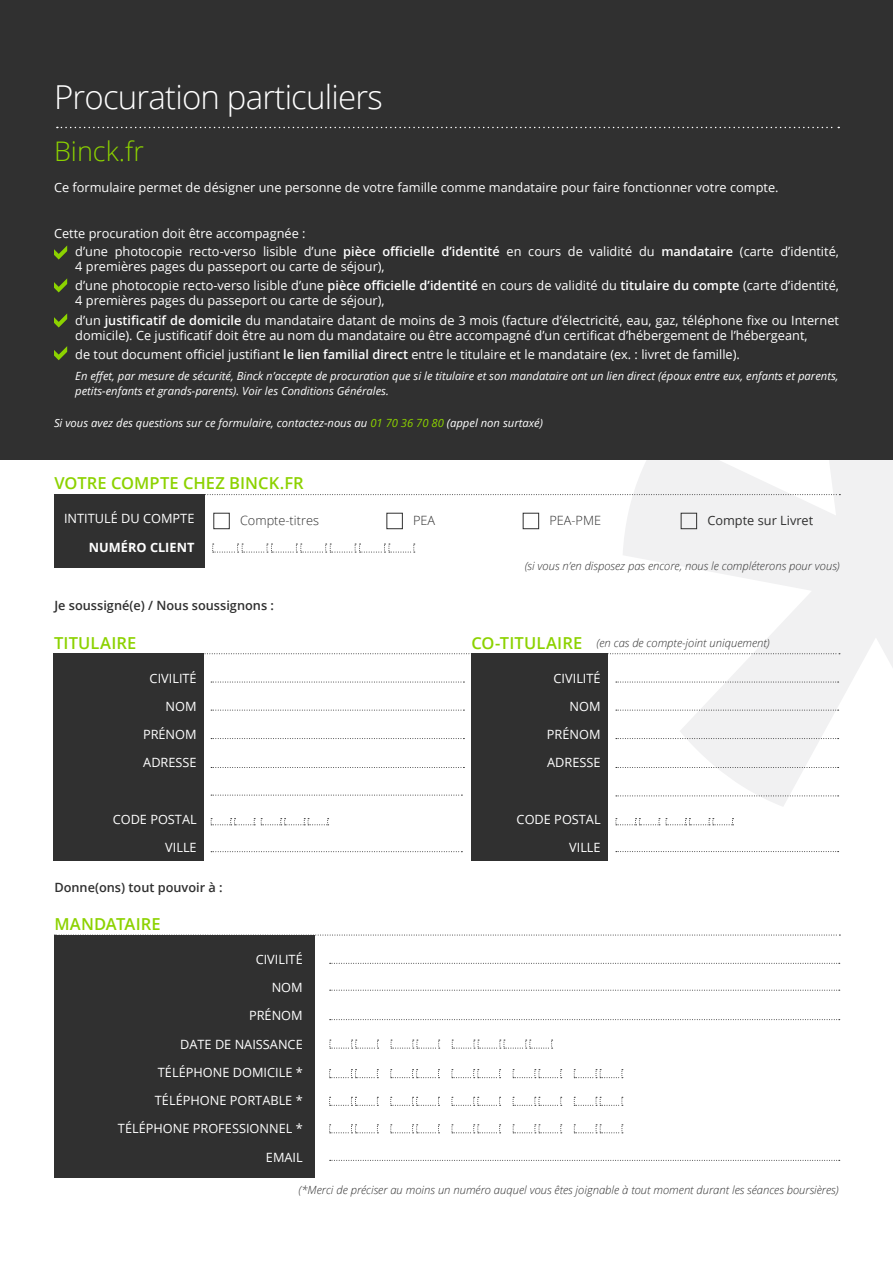
<style>
.page{position:relative;width:893px;height:1263px;background:#fff}
.page>*{position:absolute;margin:0;border:0;box-sizing:border-box;transform-origin:0 0}
.t1{font:300 33px "Open Sans";letter-spacing:-.025em;color:#fff}
.t2{font:300 27px "Open Sans";color:#8cd200}
.t3{font:600 16.5px "Open Sans";letter-spacing:.005em;color:#8cd200}
.t4{font:12.75px/15px "Open Sans";color:#fff}
.t5{font:600 12.75px "Open Sans";color:#303030}
.t6{font:300 12.75px "Open Sans";color:#303030}
.t7{font:12.75px "Open Sans";color:#303030}
.t8{font:700 12.75px "Open Sans";color:#fff}
.t9{font:italic 11.25px/15px "Open Sans";color:#fff}
.t10{font:italic 300 11.25px "Open Sans";color:#303030}
.s1{font-weight:600}
.s2{color:#8cd200}
.s3{font-weight:600;font-style:normal;font-size:16.5px;color:#8cd200}
</style>
<div class="page">
<svg style="left:623px;top:459px;width:270px;height:347px;fill:#f1f1f2"></svg>
<div style="left:0;top:0;width:893px;height:459px;background:#303030"></div>
<svg style="left:57px;top:127px;width:782px;height:1px"></svg>
<svg style="left:54px;top:245px;width:13px;height:15px"></svg>
<svg style="left:54px;top:278px;width:13px;height:14px"></svg>
<svg style="left:54px;top:313px;width:13px;height:14px"></svg>
<svg style="left:54px;top:346px;width:13px;height:14px"></svg>
<div style="left:54px;top:934px;width:261px;height:243px;background:#303030"></div>
<svg style="left:315px;top:935px;width:525px;height:1px"></svg>
<svg style="left:330px;top:963px;width:510px;height:1px"></svg>
<svg style="left:330px;top:990px;width:510px;height:1px"></svg>
<svg style="left:330px;top:1019px;width:510px;height:1px"></svg>
<svg style="left:330px;top:1160px;width:510px;height:1px"></svg>
<div style="left:54px;top:494px;width:150px;height:74px;background:#303030"></div>
<svg style="left:204px;top:494px;width:636px;height:1px"></svg>
<div style="left:213px;top:513px;width:17px;height:16px;background:#fff;border:1px solid #303030"></div>
<div style="left:386px;top:513px;width:17px;height:16px;background:#fff;border:1px solid #303030"></div>
<div style="left:523px;top:513px;width:16px;height:16px;background:#fff;border:1px solid #303030"></div>
<div style="left:681px;top:513px;width:16px;height:16px;border:1px solid #303030"></div>
<div style="left:54px;top:653px;width:150px;height:208px;background:#303030"></div>
<div style="left:471px;top:653px;width:137px;height:208px;background:#303030"></div>
<svg style="left:204px;top:653px;width:636px;height:1px"></svg>
<svg style="left:211px;top:682px;width:253px;height:1px"></svg>
<svg style="left:616px;top:682px;width:223px;height:1px"></svg>
<svg style="left:211px;top:710px;width:253px;height:1px"></svg>
<svg style="left:616px;top:710px;width:223px;height:1px"></svg>
<svg style="left:211px;top:738px;width:253px;height:1px"></svg>
<svg style="left:616px;top:738px;width:223px;height:1px"></svg>
<svg style="left:211px;top:767px;width:253px;height:1px"></svg>
<svg style="left:616px;top:767px;width:223px;height:1px"></svg>
<svg style="left:211px;top:795px;width:251px;height:1px"></svg>
<svg style="left:211px;top:851px;width:251px;height:1px"></svg>
<svg style="left:616px;top:795px;width:223px;height:1px"></svg>
<svg style="left:616px;top:851px;width:223px;height:1px"></svg>
<svg style="left:212px;top:544px;width:203px;height:9px"></svg>
<svg style="left:211px;top:818px;width:44px;height:7px"></svg>
<svg style="left:261px;top:818px;width:68px;height:7px"></svg>
<svg style="left:615px;top:818px;width:45px;height:7px"></svg>
<svg style="left:666px;top:818px;width:67px;height:7px"></svg>
<svg style="left:330px;top:1040px;width:49px;height:9px"></svg>
<svg style="left:391px;top:1040px;width:49px;height:9px"></svg>
<svg style="left:452px;top:1040px;width:101px;height:9px"></svg>
<svg style="left:329px;top:1069px;width:49px;height:9px"></svg>
<svg style="left:452px;top:1069px;width:49px;height:9px"></svg>
<svg style="left:390px;top:1069px;width:49px;height:9px"></svg>
<svg style="left:513px;top:1069px;width:49px;height:9px"></svg>
<svg style="left:574px;top:1069px;width:49px;height:9px"></svg>
<svg style="left:329px;top:1097px;width:49px;height:9px"></svg>
<svg style="left:452px;top:1097px;width:49px;height:9px"></svg>
<svg style="left:390px;top:1097px;width:49px;height:9px"></svg>
<svg style="left:513px;top:1097px;width:49px;height:9px"></svg>
<svg style="left:574px;top:1097px;width:49px;height:9px"></svg>
<svg style="left:329px;top:1124px;width:49px;height:9px"></svg>
<svg style="left:452px;top:1124px;width:49px;height:9px"></svg>
<svg style="left:390px;top:1124px;width:49px;height:9px"></svg>
<svg style="left:513px;top:1124px;width:49px;height:9px"></svg>
<svg style="left:574px;top:1124px;width:49px;height:9px"></svg>
<h1 class="t1" style="left:54px;top:74px;width:330px">Procuration particuliers</h1>
<h2 class="t2" style="left:54px;top:132px;width:91px">Binck.fr</h2>
<p class="t4" style="left:54px;top:179px;width:726px">Ce formulaire permet de désigner une personne de votre famille comme mandataire pour faire fonctionner votre compte.</p>
<p class="t4" style="left:54px;top:225px;width:253px">Cette procuration doit être accompagnée :</p>
<p class="t4" style="left:75px;top:244px;width:765px">d’une photocopie recto-verso lisible d’une <span class="s1">pièce officielle d’identité</span> en cours de validité du <span class="s1">mandataire</span> (carte d’identité,<br>4 premières pages du passeport ou carte de séjour),</p>
<p class="t4" style="left:75px;top:278px;width:765px">d’une photocopie recto-verso lisible d’une <span class="s1">pièce officielle d’identité</span> en cours de validité du <span class="s1">titulaire du compte</span> (carte d’identité,<br>4 premières pages du passeport ou carte de séjour),</p>
<p class="t4" style="left:75px;top:312px;width:765px">d’un <span class="s1">justificatif de domicile</span> du mandataire datant de moins de 3 mois (facture d’électricité, eau, gaz, téléphone fixe ou Internet domicile). Ce justificatif doit être au nom du mandataire ou être accompagné d’un certificat d’hébergement de l’hébergeant,</p>
<p class="t4" style="left:75px;top:346px;width:666px">de tout document officiel justifiant <span class="s1">le lien familial direct</span> entre le titulaire et le mandataire (ex. : livret de famille).</p>
<p class="t9" style="left:75px;top:368px;width:765px">En effet, par mesure de sécurité, Binck n’accepte de procuration que si le titulaire et son mandataire ont un lien direct (époux entre eux, enfants et parents, petits-enfants et grands-parents). Voir les Conditions Générales.</p>
<p class="t9" style="left:54px;top:416px;width:490px">Si vous avez des questions sur ce formulaire, contactez-nous au <span class="s2">01 70 36 70 80</span> (appel non surtaxé)</p>
<p class="t3" style="left:54px;top:472px;width:251px">VOTRE COMPTE CHEZ BINCK.FR</p>
<p class="t6" style="left:240px;top:511px;width:80px">Compte-titres</p>
<p class="t6" style="left:413px;top:511px;width:24px">PEA</p>
<p class="t6" style="left:549px;top:511px;width:53px">PEA-PME</p>
<p class="t7" style="left:707px;top:511px;width:107px">Compte sur Livret</p>
<p class="t10" style="left:525px;top:558px;width:317px">(si vous n’en disposez pas encore, nous le compléterons pour vous)</p>
<p class="t4" style="left:64px;top:511px;width:132px">INTITULÉ DU COMPTE</p>
<p class="t8" style="left:89px;top:538px;width:107px">NUMÉRO CLIENT</p>
<p class="t5" style="left:54px;top:597px;width:221px">Je soussigné(e) / Nous soussignons :</p>
<p class="t3" style="left:54px;top:631px;width:84px">TITULAIRE</p>
<p class="t10" style="left:471px;top:635px;width:300px"><span class="s3">CO-TITULAIRE</span> (en cas de compte-joint uniquement)</p>
<p class="t4" style="left:150px;top:670px;width:49px">CIVILITÉ</p>
<p class="t4" style="left:166px;top:698px;width:33px">NOM</p>
<p class="t4" style="left:143px;top:727px;width:55px">PRÉNOM</p>
<p class="t4" style="left:143px;top:755px;width:55px">ADRESSE</p>
<p class="t4" style="left:113px;top:811px;width:86px">CODE POSTAL</p>
<p class="t4" style="left:165px;top:840px;width:33px">VILLE</p>
<p class="t5" style="left:54px;top:878px;width:170px">Donne(ons) tout pouvoir à :</p>
<p class="t3" style="left:54px;top:912px;width:108px">MANDATAIRE</p>
<p class="t4" style="left:256px;top:951px;width:49px">CIVILITÉ</p>
<p class="t4" style="left:272px;top:980px;width:33px">NOM</p>
<p class="t4" style="left:249px;top:1008px;width:55px">PRÉNOM</p>
<p class="t4" style="left:180px;top:1036px;width:124px">DATE DE NAISSANCE</p>
<p class="t4" style="left:158px;top:1064px;width:146px">TÉLÉPHONE DOMICILE *</p>
<p class="t4" style="left:155px;top:1093px;width:149px">TÉLÉPHONE PORTABLE *</p>
<p class="t4" style="left:118px;top:1121px;width:186px">TÉLÉPHONE PROFESSIONNEL *</p>
<p class="t4" style="left:266px;top:1149px;width:38px">EMAIL</p>
<p class="t4" style="left:554px;top:670px;width:49px">CIVILITÉ</p>
<p class="t4" style="left:570px;top:698px;width:33px">NOM</p>
<p class="t4" style="left:547px;top:727px;width:55px">PRÉNOM</p>
<p class="t4" style="left:547px;top:755px;width:55px">ADRESSE</p>
<p class="t4" style="left:517px;top:811px;width:86px">CODE POSTAL</p>
<p class="t4" style="left:569px;top:840px;width:33px">VILLE</p>
<p class="t10" style="left:298px;top:1182px;width:542px">(*Merci de préciser au moins un numéro auquel vous êtes joignable à tout moment durant les séances boursières)</p>
</div>
